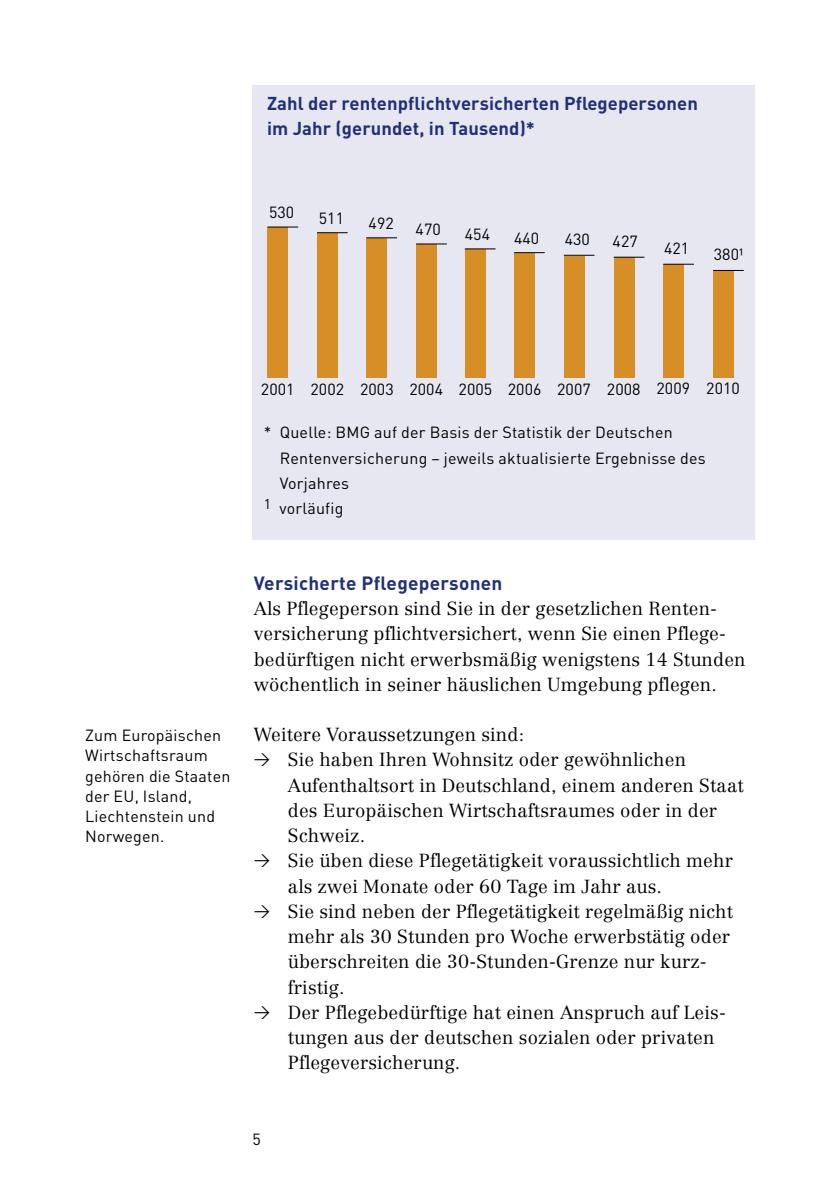
<style>
.page{position:relative;width:840px;height:1191px;background:#fff}
.page>*{position:absolute;margin:0;border:0;box-sizing:border-box;transform-origin:0 0}
.t1{font:700 19px "DIN";letter-spacing:.015em;color:#213178}
.t2{font:300 18.6px/25.2px "Centennial";letter-spacing:.01em;color:#000}
.t3{font:700 18.4px/25.2px "DIN";letter-spacing:.005em;color:#213178}
.t4{font:16px/20.2px "DIN";letter-spacing:.015em;color:#000}
.s1{font-family:"DIN Regular Alternate";font-weight:400;font-size:16px}
</style>
<div class="page">
<div style="left:252px;top:85px;width:502px;height:328px;background:#e7e7f1"></div>
<div style="left:563px;top:255px;width:21px;height:122px;background:#d78e27"></div>
<div style="left:613px;top:257px;width:21px;height:120px;background:#d78e27"></div>
<hr style="left:613px;top:257px;width:31px;height:1px;background:#000">
<hr style="left:563px;top:255px;width:31px;height:1px;background:#000">
<div style="left:267px;top:227px;width:21px;height:150px;background:#d78e27"></div>
<hr style="left:267px;top:227px;width:31px;height:1px;background:#000">
<div style="left:317px;top:233px;width:20px;height:144px;background:#d78e27"></div>
<hr style="left:317px;top:232px;width:30px;height:1px;background:#000">
<div style="left:366px;top:238px;width:20px;height:139px;background:#d78e27"></div>
<hr style="left:366px;top:237px;width:31px;height:1px;background:#000">
<div style="left:514px;top:253px;width:20px;height:124px;background:#d78e27"></div>
<div style="left:464px;top:249px;width:21px;height:128px;background:#d78e27"></div>
<hr style="left:464px;top:248px;width:31px;height:1px;background:#000">
<div style="left:416px;top:244px;width:20px;height:133px;background:#d78e27"></div>
<hr style="left:416px;top:244px;width:30px;height:1px;background:#000">
<div style="left:663px;top:264px;width:20px;height:113px;background:#d78e27"></div>
<hr style="left:663px;top:264px;width:30px;height:1px;background:#000">
<hr style="left:514px;top:252px;width:30px;height:1px;background:#000">
<div style="left:712px;top:270px;width:21px;height:107px;background:#d78e27"></div>
<hr style="left:712px;top:270px;width:31px;height:1px;background:#000">
<div style="left:252px;top:413px;width:502px;height:126px;background:#e7e7f1"></div>
<p class="t3" style="left:267px;top:89px;width:432px">Zahl der rentenpflichtversicherten Pflegepersonen im Jahr (gerundet, in Tausend)*</p>
<p class="t4" style="left:269px;top:202px;width:27px">530</p>
<p class="t4" style="left:319px;top:207px;width:27px">511</p>
<p class="t4" style="left:368px;top:213px;width:27px">492</p>
<p class="t4" style="left:415px;top:219px;width:27px">470</p>
<p class="t4" style="left:464px;top:223px;width:27px">454</p>
<p class="t4" style="left:514px;top:227px;width:27px">440</p>
<p class="t4" style="left:564px;top:229px;width:27px">430</p>
<p class="t4" style="left:612px;top:230px;width:27px">427</p>
<p class="t4" style="left:663px;top:238px;width:27px">421</p>
<p class="t4" style="left:713px;top:244px;width:31px">380¹</p>
<p class="t4" style="left:85px;top:725px;width:147px">Zum Europäischen<br>Wirtschaftsraum gehören die Staaten der EU, Island,<br>Liechtenstein und<br>Norwegen.</p>
<p class="t4" style="left:261px;top:378px;width:35px">2001</p>
<p class="t4" style="left:310px;top:378px;width:35px">2002</p>
<p class="t4" style="left:360px;top:378px;width:35px">2003</p>
<p class="t4" style="left:409px;top:378px;width:35px">2004</p>
<p class="t4" style="left:458px;top:378px;width:35px">2005</p>
<p class="t4" style="left:507px;top:378px;width:35px">2006</p>
<p class="t4" style="left:556px;top:379px;width:35px">2007</p>
<p class="t4" style="left:606px;top:379px;width:35px">2008</p>
<p class="t4" style="left:656px;top:378px;width:35px">2009</p>
<p class="t4" style="left:706px;top:378px;width:35px">2010</p>
<p class="t4" style="left:263px;top:422px;width:410px">* Quelle: BMG auf der Basis der Statistik der Deutschen</p>
<p class="t4" style="left:279px;top:447px;width:427px">Rentenversicherung – jeweils aktualisierte Ergebnisse des</p>
<p class="t4" style="left:279px;top:473px;width:71px">Vorjahres</p>
<p class="t4" style="left:263px;top:498px;width:81px"><sup>1</sup> vorläufig</p>
<p class="t1" style="left:253px;top:570px;width:250px">Versicherte Pflegepersonen</p>
<p class="t2" style="left:253px;top:596px;width:493px">Als Pflegeperson sind Sie in der gesetzlichen Renten&shy;versicherung pflichtversichert, wenn Sie einen Pflege&shy;bedürftigen nicht erwerbsmäßig wenigstens 14 Stunden wöchentlich in seiner häuslichen Umgebung pflegen.</p>
<p class="t2" style="left:253px;top:722px;width:272px">Weitere Voraussetzungen sind:</p>
<p class="t2" style="left:253px;top:747px;width:433px"><span class="s1">&gt;</span> Sie haben Ihren Wohnsitz oder gewöhnlichen</p>
<p class="t2" style="left:287px;top:772px;width:457px">Aufenthaltsort in Deutschland, einem anderen Staat</p>
<p class="t2" style="left:287px;top:797px;width:430px">des Europäischen Wirtschaftsraumes oder in der</p>
<p class="t2" style="left:287px;top:823px;width:79px">Schweiz.</p>
<p class="t2" style="left:253px;top:848px;width:480px"><span class="s1">&gt;</span> Sie üben diese Pflegetätigkeit voraussichtlich mehr</p>
<p class="t2" style="left:287px;top:873px;width:375px">als zwei Monate oder 60 Tage im Jahr aus.</p>
<p class="t2" style="left:253px;top:898px;width:480px"><span class="s1">&gt;</span> Sie sind neben der Pflegetätigkeit regelmäßig nicht</p>
<p class="t2" style="left:287px;top:924px;width:443px">mehr als 30 Stunden pro Woche erwerbstätig oder</p>
<p class="t2" style="left:287px;top:949px;width:418px">überschreiten die 30-Stunden-Grenze nur kurz-</p>
<p class="t2" style="left:287px;top:974px;width:58px">fristig.</p>
<p class="t2" style="left:253px;top:999px;width:471px"><span class="s1">&gt;</span> Der Pflegebedürftige hat einen Anspruch auf Leis-</p>
<p class="t2" style="left:287px;top:1024px;width:428px">tungen aus der deutschen sozialen oder privaten</p>
<p class="t2" style="left:287px;top:1050px;width:174px">Pflegeversicherung.</p>
<p class="t4" style="left:252px;top:1128px;width:10px">5</p>
</div>
